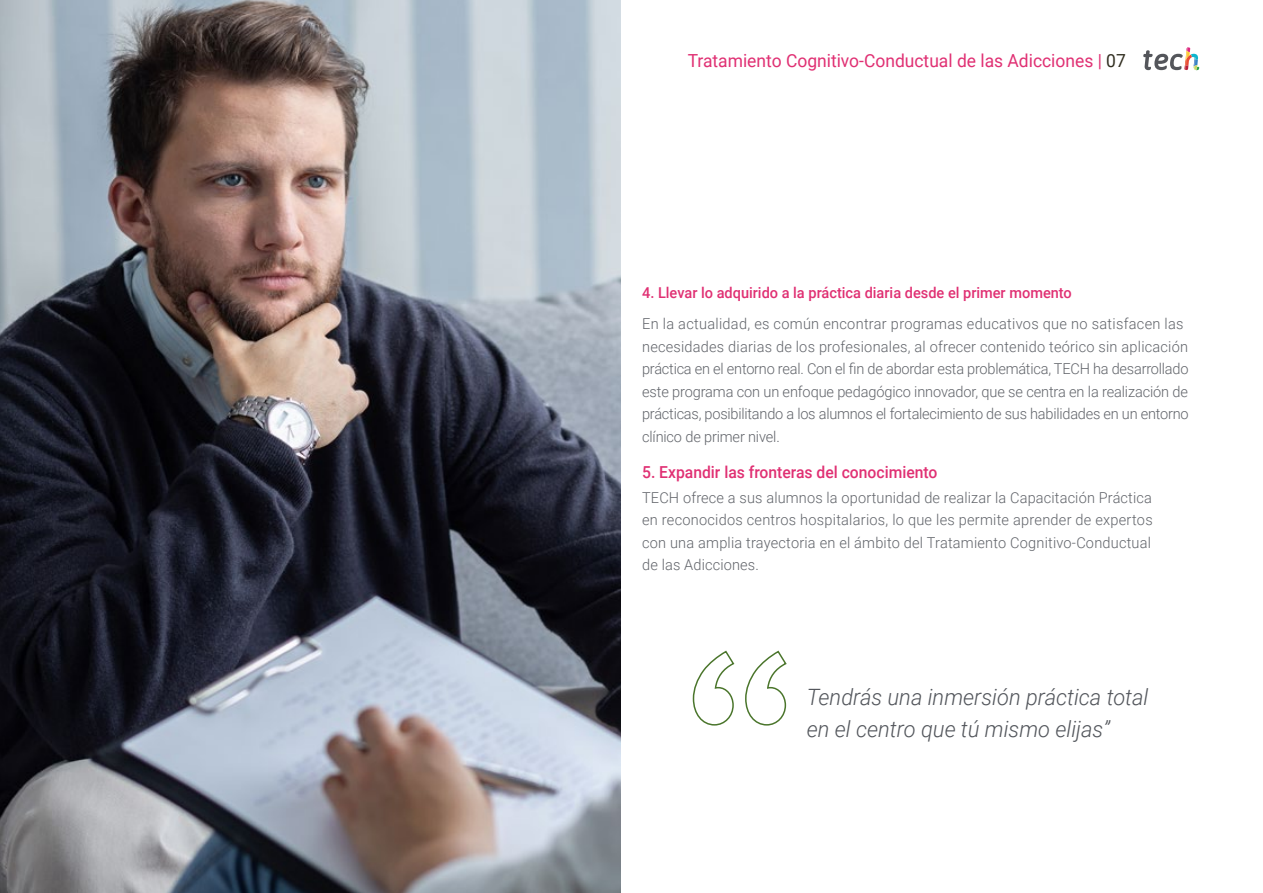
<style>
.page{position:relative;width:1263px;height:893px;background:#fff}
.page>*{position:absolute;margin:0;border:0;box-sizing:border-box;transform-origin:0 0}
.t1{font:italic 300 22.5px/31.5px "Roboto";color:#52555b}
.t2{font:18px "Roboto";color:#e03073}
.t3{font:500 16.5px "Roboto";color:#e03073;scale:.95 1}
.t4{font:300 15px/22.5px "Roboto";letter-spacing:-.01em;color:#61646a}
.t5{font:500 15px "Roboto";color:#e03073}
.s1{color:#312e20}
</style>
<div class="page">
<svg style="left:1143px;top:47px;width:56px;height:24px"></svg>
<img style="left:0;top:0;width:621px;height:893px">
<svg style="left:692px;top:650px;width:95px;height:76px"></svg>
<p class="t2" style="left:688px;top:48px;width:440px">Tratamiento Cognitivo-Conductual de las Adicciones | <span class="s1">07</span></p>
<p class="t5" style="left:642px;top:282px;width:431px">4. Llevar lo adquirido a la práctica diaria desde el primer momento</p>
<p class="t4" style="left:642px;top:312px;width:548px">En la actualidad, es común encontrar programas educativos que no satisfacen las necesidades diarias de los profesionales, al ofrecer contenido teórico sin aplicación práctica en el entorno real. Con el fin de abordar esta problemática, TECH ha desarrollado este programa con un enfoque pedagógico innovador, que se centra en la realización de prácticas, posibilitando a los alumnos el fortalecimiento de sus habilidades en un entorno clínico de primer nivel.</p>
<p class="t3" style="left:642px;top:461px;width:312px">5. Expandir las fronteras del conocimiento</p>
<p class="t4" style="left:642px;top:486px;width:512px;text-align:justify">TECH ofrece a sus alumnos la oportunidad de realizar la Capacitación Práctica en reconocidos centros hospitalarios, lo que les permite aprender de expertos con una amplia trayectoria en el ámbito del Tratamiento Cognitivo-Conductual de las Adicciones.</p>
<h1 class="t1" style="left:807px;top:680px;width:343px">Tendrás una inmersión práctica total en el centro que tú mismo elijas”</h1>
</div>
